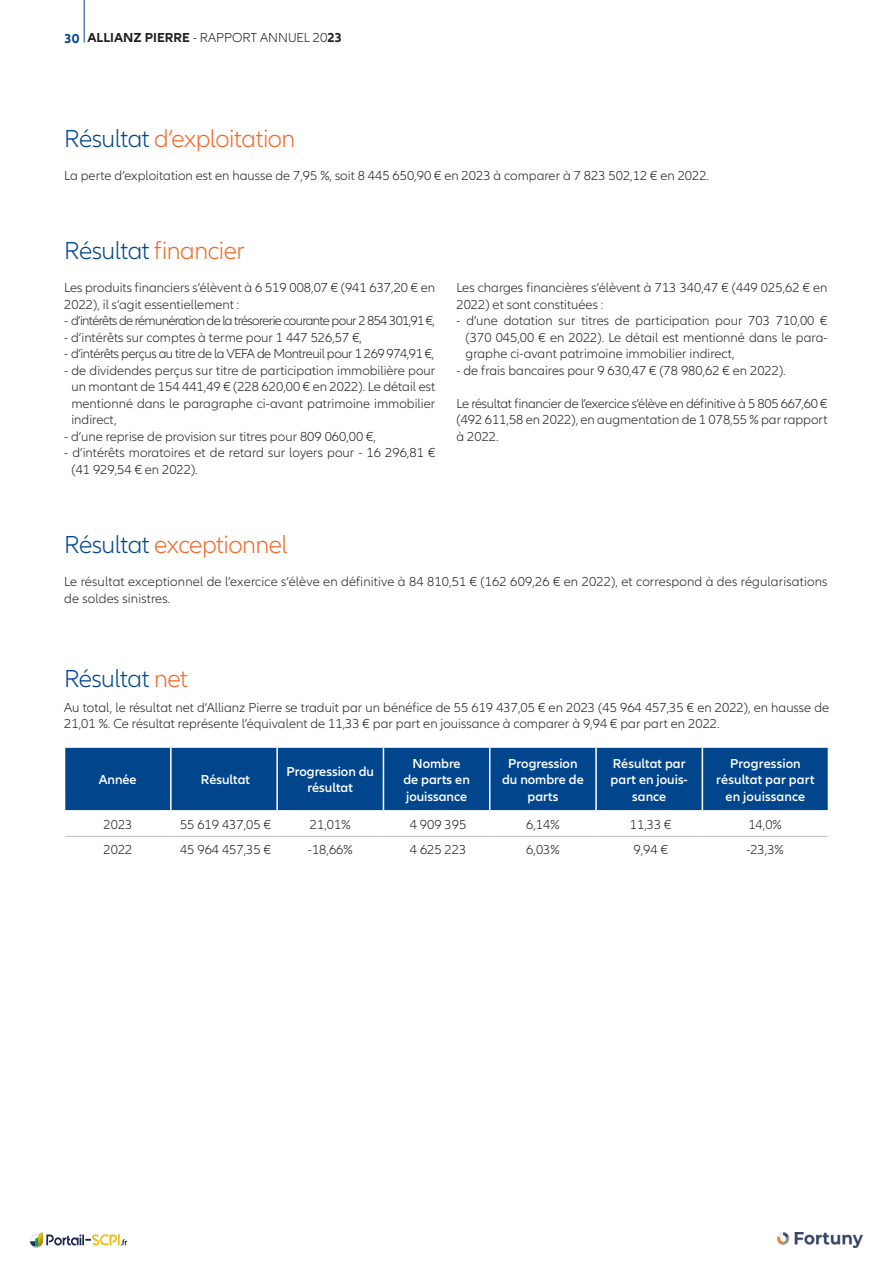
<style>
.page{position:relative;width:893px;height:1263px;background:#fff}
.page>*{position:absolute;margin:0;border:0;box-sizing:border-box;transform-origin:0 0}
.t1{font:300 25.5px "Allianz Neo";letter-spacing:-.02em;color:#f36a27}
.t2{font:300 25.5px "Allianz Neo";letter-spacing:-.02em;color:#01468c}
.t3{font:300 13.5px/16.5px "Allianz Neo";color:#231f20}
.t4{font:600 13.5px/16.5px "Allianz Neo";color:#fff;text-align:center}
.t5{font:300 13.5px "Allianz Neo";letter-spacing:-.05em;color:#231f20}
.t6{font:300 13.5px "Allianz Neo";letter-spacing:-.035em;color:#231f20}
.t7{font:700 13.5px "Allianz Neo";color:#231f20}
.s1{color:#01468c}
.s2{font-weight:300}
.s3{font-weight:700}
.s4{color:#f36a27}
</style>
<div class="page">
<hr style="left:84px;top:0;width:1px;height:43px;background:#01468c">
<div style="left:65px;top:748px;width:763px;height:62px;background:#01468c"></div>
<hr style="left:170px;top:748px;width:2px;height:62px;background:#fff">
<hr style="left:276px;top:748px;width:2px;height:62px;background:#fff">
<hr style="left:383px;top:748px;width:1px;height:62px;background:#fff">
<hr style="left:489px;top:748px;width:1px;height:62px;background:#fff">
<hr style="left:595px;top:748px;width:2px;height:62px;background:#fff">
<hr style="left:702px;top:748px;width:1px;height:62px;background:#fff">
<svg style="left:65px;top:836px;width:763px;height:1px"></svg>
<img style="left:777px;top:1233px;width:86px;height:15px">
<img style="left:30px;top:1233px;width:97px;height:15px">
<p class="t7" style="left:65px;top:30px;width:153px"><span class="s1">30</span> ALLIANZ PIERRE <span class="s2">- Rapport</span></p>
<p class="t3" style="left:260px;top:30px;width:83px">Ann uel 20<span class="s3">23</span></p>
<h1 class="t1" style="left:64px;top:124px;width:233px"><span class="s1">Résultat</span> d’exploitation</h1>
<p class="t3" style="left:64px;top:168px;width:646px">La perte d’exploitation est en hausse de 7,95 %, soit 8 445 650,90 € en 2023 à comparer à 7 823 502,12 € en 2022.</p>
<h1 class="t1" style="left:64px;top:236px;width:182px"><span class="s1">Résultat</span> financier</h1>
<p class="t3" style="left:64px;top:280px;width:372px">Les produits financiers s’élèvent à 6 519 008,07 € (941 637,20 € en<br>2022), il s’agit essentiellement :</p>
<p class="t5" style="left:64px;top:313px;width:372px">- d’intérêts de rémunération de la trésorerie courante pour 2 854 301,91 €,</p>
<p class="t3" style="left:64px;top:330px;width:299px">- d’intérêts sur comptes à terme pour 1 447 526,57 €,</p>
<p class="t6" style="left:64px;top:346px;width:371px">- d’intérêts perçus au titre de la VEFA de Montreuil pour 1 269 974,91 €,</p>
<p class="t3" style="left:71px;top:362px;width:365px;text-align:justify;text-indent:-7px">- de dividendes perçus sur titre de participation immobilière pour un montant de 154 441,49 € (228 620,00 € en 2022). Le détail est mentionné dans le paragraphe ci-avant patrimoine immobilier indirect,</p>
<p class="t3" style="left:64px;top:428px;width:313px">- d’une reprise de provision sur titres pour 809 060,00 €,</p>
<p class="t3" style="left:71px;top:445px;width:365px;text-indent:-7px">- d’intérêts moratoires et de retard sur loyers pour - 16 296,81 € (41 929,54 € en 2022).</p>
<p class="t3" style="left:456px;top:280px;width:373px">Les charges financières s’élèvent à 713 340,47 € (449 025,62 € en<br>2022) et sont constituées :</p>
<p class="t3" style="left:466px;top:313px;width:363px;text-align:justify;text-indent:-9px">- d’une dotation sur titres de participation pour 703 710,00 € (370 045,00 € en 2022). Le détail est mentionné dans le para&shy;graphe ci-avant patrimoine immobilier indirect,</p>
<p class="t3" style="left:456px;top:362px;width:331px">- de frais bancaires pour 9 630,47 € (78 980,62 € en 2022).</p>
<p class="t3" style="left:456px;top:395px;width:372px;text-align:justify">Le résultat financier de l’exercice s’élève en définitive à 5 805 667,60 € (492 611,58 en 2022), en augmentation de 1 078,55 % par rapport à 2022.</p>
<h1 class="t1" style="left:64px;top:530px;width:225px"><span class="s1">Résultat</span> exceptionnel</h1>
<p class="t3" style="left:64px;top:574px;width:765px">Le résultat exceptionnel de l’exercice s’élève en définitive à 84 810,51 € (162 609,26 € en 2022), et correspond à des régularisations de soldes sinistres.</p>
<h1 class="t2" style="left:64px;top:664px;width:126px">Résultat <span class="s4">net</span></h1>
<p class="t3" style="left:64px;top:699px;width:766px">Au total, le résultat net d’Allianz Pierre se traduit par un bénéfice de 55 619 437,05 € en 2023 (45 964 457,35 € en 2022), en hausse de<br>21,01 %. Ce résultat représente l’équivalent de 11,33 € par part en jouissance à comparer à 9,94 € par part en 2022.</p>
<p class="t4" style="left:99px;top:772px;width:39px">Année</p>
<p class="t4" style="left:201px;top:772px;width:51px">Résultat</p>
<p class="t4" style="left:286px;top:763px;width:89px">Progression du résultat</p>
<p class="t4" style="left:403px;top:755px;width:68px">Nombre de parts en jouissance</p>
<p class="t4" style="left:502px;top:755px;width:83px">Progression du nombre de parts</p>
<p class="t4" style="left:611px;top:755px;width:79px">Résultat par part en jouis&shy;sance</p>
<p class="t4" style="left:716px;top:755px;width:100px">Progression résultat par part en jouissance</p>
<p class="t3" style="left:104px;top:817px;width:30px">2023</p>
<p class="t3" style="left:180px;top:817px;width:92px">55 619 437,05 €</p>
<p class="t3" style="left:310px;top:817px;width:42px">21,01%</p>
<p class="t3" style="left:410px;top:817px;width:58px">4 909 395</p>
<p class="t3" style="left:526px;top:817px;width:35px">6,14%</p>
<p class="t3" style="left:630px;top:817px;width:43px">11,33 €</p>
<p class="t3" style="left:748px;top:817px;width:35px">14,0%</p>
<p class="t3" style="left:104px;top:842px;width:30px">2022</p>
<p class="t3" style="left:180px;top:842px;width:92px">45 964 457,35 €</p>
<p class="t3" style="left:308px;top:842px;width:46px">-18,66%</p>
<p class="t3" style="left:410px;top:842px;width:58px">4 625 223</p>
<p class="t3" style="left:526px;top:842px;width:35px">6,03%</p>
<p class="t3" style="left:634px;top:842px;width:36px">9,94 €</p>
<p class="t3" style="left:746px;top:842px;width:39px">-23,3%</p>
</div>
